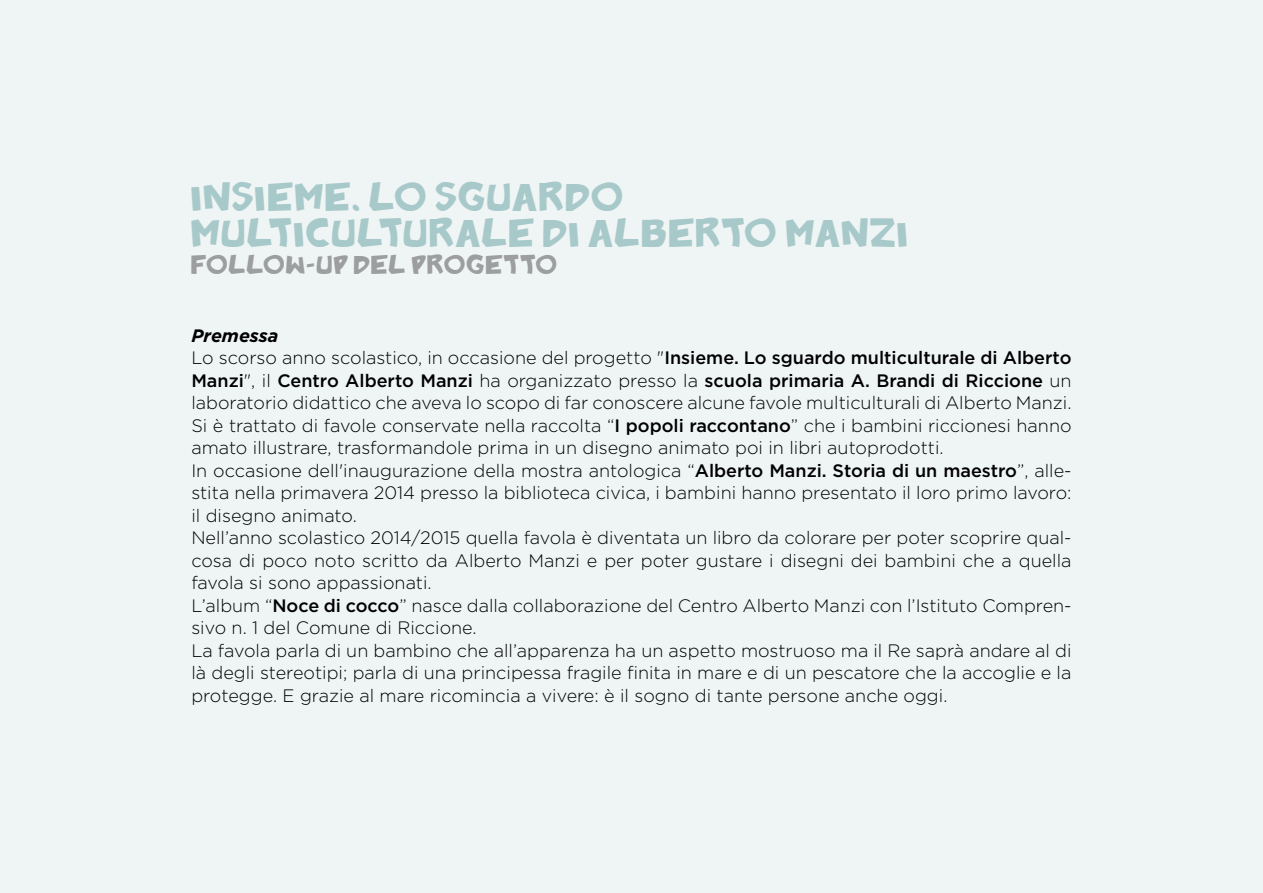
<style>
.page{position:relative;width:1263px;height:893px;background:#eff4f4}
.page>*{position:absolute;margin:0;border:0;box-sizing:border-box;transform-origin:0 0}
.t1{font:27px/36px "Badonk a donk";color:#a7c9ca}
.t2{font:300 18px/22.5px "Gotham";color:#000}
.t3{font:18px "Badonk a donk";letter-spacing:-.005em;color:#9c9e9f}
.s1{font-weight:700;font-style:italic}
.s2{font-weight:500}
</style>
<div class="page">
<h1 class="t1" style="left:191px;top:181px;width:719px">INSIEME. LO SGUARDO<br>MULTICULTURALE DI ALBERTO MANZI</h1>
<p class="t3" style="left:191px;top:253px;width:368px">FOLLOW-UP DEL PROGETTO</p>
<p class="t2" style="left:191px;top:323px;width:882px"><span class="s1">Premessa<br></span>Lo scorso anno scolastico, in occasione del progetto "<span class="s2">Insieme. Lo sguardo multiculturale di Alberto Manzi</span>", il <span class="s2">Centro Alberto Manzi</span> ha organizzato presso la <span class="s2">scuola primaria A. Brandi di Riccione</span> un laboratorio didattico che aveva lo scopo di far conoscere alcune favole multiculturali di Alberto Manzi.<br>Si è trattato di favole conservate nella raccolta “<span class="s2">I popoli raccontano</span>” che i bambini riccionesi hanno amato illustrare, trasformandole prima in un disegno animato poi in libri autoprodotti.<br>In occasione dell'inaugurazione della mostra antologica “<span class="s2">Alberto Manzi. Storia di un maestro</span>”, alle&shy;stita nella primavera 2014 presso la biblioteca civica, i bambini hanno presentato il loro primo lavoro: il disegno animato.<br>Nell’anno scolastico 2014/2015 quella favola è diventata un libro da colorare per poter scoprire qual&shy;cosa di poco noto scritto da Alberto Manzi e per poter gustare i disegni dei bambini che a quella favola si sono appassionati.<br>L’album “<span class="s2">Noce di cocco</span>” nasce dalla collaborazione del Centro Alberto Manzi con l’Istituto Compren&shy;sivo n. 1 del Comune di Riccione.<br>La favola parla di un bambino che all’apparenza ha un aspetto mostruoso ma il Re saprà andare al di là degli stereotipi; parla di una principessa fragile finita in mare e di un pescatore che la accoglie e la protegge. E grazie al mare ricomincia a vivere: è il sogno di tante persone anche oggi.</p>
</div>
